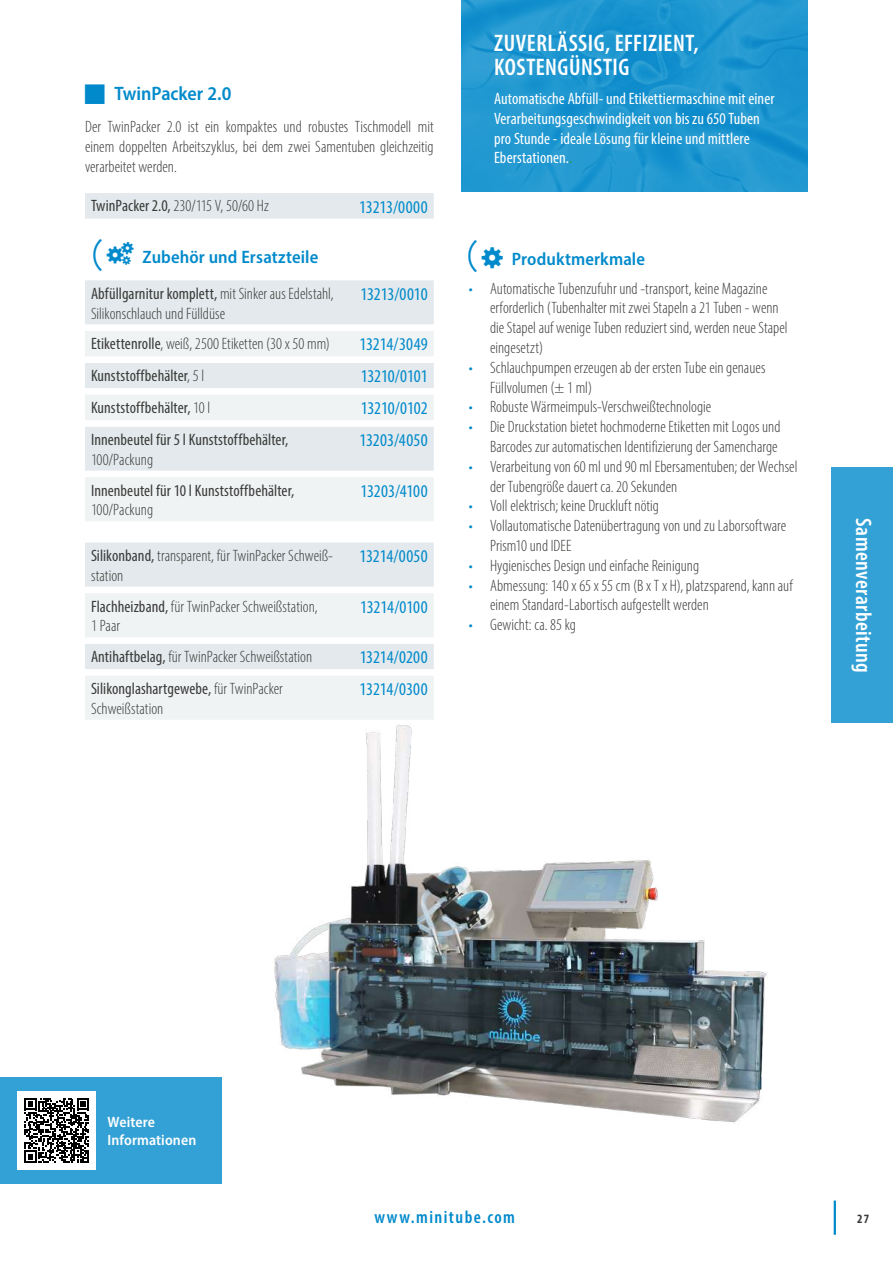
<style>
.page{position:relative;width:893px;height:1263px;background:#fff}
.page>*{position:absolute;margin:0;border:0;box-sizing:border-box;transform-origin:0 0}
.t1{font:600 condensed 24px/24px "Myriad Pro";letter-spacing:.02em;color:#fff}
.t2{font:600 condensed 22.5px "Myriad Pro";letter-spacing:.02em;color:#fff}
.t3{font:600 semi-condensed 19.5px "Myriad Pro";color:#008acb}
.t4{font:condensed 18px "Myriad Pro";letter-spacing:-.005em;color:#008acb}
.t5{font:600 semi-condensed 18px "Myriad Pro";letter-spacing:.005em;color:#008acb}
.t6{font:600 condensed 18px "Myriad Pro";letter-spacing:.08em;color:#008acb}
.t7{font:condensed 18px "Myriad Pro";letter-spacing:.015em;color:#008acb}
.t8{font:300 condensed 16.5px/19.8px "Myriad Pro";color:#3b3b3a}
.t9{font:condensed 16.5px/19.8px "Myriad Pro";letter-spacing:.005em;color:#fff}
.t10{font:condensed 16.5px "Myriad Pro";letter-spacing:.005em;color:#3b3b3a}
.t11{font:600 semi-condensed 15px/18px "Myriad Pro";letter-spacing:.01em;color:#fff}
.t12{font:700 condensed 12.75px "Myriad Pro";color:#3b3b3a}
.s1{font-weight:400}
.s2{font-family:"MS Gothic";font-weight:400;font-stretch:normal;font-size:36px}
.s3{font-weight:300}
.s4{color:#2e992e}
.s5{color:#008acb}
</style>
<div class="page">
<hr style="left:834px;top:1200px;width:2px;height:35px;background:#008acb">
<div style="left:831px;top:468px;width:62px;height:255px;background:#33a1d5"></div>
<hr style="left:0;top:761px;width:1px;height:106px;background:#008acb">
<div style="left:0;top:1077px;width:221px;height:106px;background:#33a1d5"></div>
<div style="left:17px;top:1091px;width:79px;height:79px;background:#fff"></div>
<svg style="left:24px;top:1098px;width:65px;height:65px"></svg>
<img style="left:221px;top:724px;width:546px;height:429px">
<svg style="left:462px;top:0;width:346px;height:191px;background:#1e96d0"></svg>
<svg style="left:85px;top:193px;width:349px;height:131px;fill:#e3e9ec"></svg>
<svg style="left:85px;top:331px;width:349px;height:389px;fill:#f0f3f4"></svg>
<svg style="left:107px;top:242px;width:27px;height:23px"></svg>
<p class="t3" style="left:114px;top:81px;width:118px">TwinPacker 2.0</p>
<p class="t8" style="left:85px;top:117px;width:350px;text-align:justify">Der TwinPacker 2.0 ist ein kompaktes und robustes Tischmodell mit einem doppelten Arbeitszyklus, bei dem zwei Samentuben gleichzeitig verarbeitet werden.</p>
<p class="t8" style="left:91px;top:196px;width:179px"><span class="s1">TwinPacker 2.0,</span> 230/115 V, 50/60 Hz</p>
<p class="t7" style="left:359px;top:196px;width:70px">13213/0000</p>
<p class="t5" style="left:85px;top:246px;width:235px"><span class="s2">(</span> Zubehör und Ersatzteile</p>
<p class="t8" style="left:91px;top:283px;width:244px"><span class="s1">Abfüllgarnitur komplett,</span> mit Sinker aus Edelstahl,<br>Silikonschlauch und Fülldüse</p>
<p class="t4" style="left:360px;top:283px;width:69px">13213/0010</p>
<p class="t8" style="left:91px;top:334px;width:241px"><span class="s1">Etikettenrolle</span>, weiß, 2500 Etiketten (30 x 50 mm)</p>
<p class="t4" style="left:359px;top:334px;width:70px">13214/3049</p>
<p class="t10" style="left:91px;top:366px;width:115px">Kunststoffbehälter<span class="s3">, 5 l</span></p>
<p class="t4" style="left:361px;top:365px;width:68px">13210/0101</p>
<p class="t10" style="left:91px;top:398px;width:121px">Kunststoffbehälter, <span class="s3">10 l</span></p>
<p class="t4" style="left:361px;top:397px;width:68px">13210/0102</p>
<p class="t10" style="left:91px;top:429px;width:199px">Innenbeutel für 5 l Kunststoffbehälter,</p>
<p class="t8" style="left:91px;top:449px;width:64px">100/Packung</p>
<p class="t4" style="left:359px;top:429px;width:70px">13203/4050</p>
<p class="t10" style="left:91px;top:480px;width:205px">Innenbeutel für 10 l Kunststoffbehälter,</p>
<p class="t8" style="left:91px;top:500px;width:64px">100/Packung</p>
<p class="t4" style="left:360px;top:480px;width:69px">13203/4100</p>
<p class="t8" style="left:91px;top:545px;width:244px"><span class="s1">Silikonband,</span> transparent, für TwinPacker Schweiß&shy;station</p>
<p class="t4" style="left:359px;top:545px;width:70px">13214/0050</p>
<p class="t8" style="left:91px;top:596px;width:228px"><span class="s1">Flachheizband,</span> für TwinPacker Schweißstation,<br>1 Paar</p>
<p class="t4" style="left:360px;top:596px;width:69px">13214/0100</p>
<p class="t8" style="left:91px;top:647px;width:223px"><span class="s1">Antihaftbelag,</span> für TwinPacker Schweißstation</p>
<p class="t4" style="left:360px;top:646px;width:70px">13214/0200</p>
<p class="t8" style="left:91px;top:678px;width:193px"><span class="s1">Silikonglashartgewebe,</span> für TwinPacker<br>Schweißstation</p>
<p class="t4" style="left:360px;top:678px;width:70px">13214/0300</p>
<h1 class="t1" style="left:494px;top:31px;width:206px">ZUVERLÄSSIG, EFFIZIENT,<br>KOSTENGÜNSTIG</h1>
<p class="t9" style="left:494px;top:88px;width:282px">Automatische Abfüll- und Etikettiermaschine mit einer Verarbeitungsgeschwindigkeit von bis zu 650 Tuben pro Stunde - ideale Lösung für kleine und mittlere Eberstationen.<span class="s4">.</span></p>
<p class="t5" style="left:460px;top:247px;width:186px"><span class="s2">(</span> Produktmerkmale</p>
<p class="t8" style="left:490px;top:278px;width:299px;text-indent:-21px"><span class="s5">•</span> Automatische Tubenzufuhr und -transport, keine Magazine erforderlich (Tubenhalter mit zwei Stapeln a 21 Tuben - wenn die Stapel auf wenige Tuben reduziert sind, werden neue Stapel eingesetzt)</p>
<p class="t8" style="left:490px;top:357px;width:277px;text-indent:-21px"><span class="s5">•</span> Schlauchpumpen erzeugen ab der ersten Tube ein genaues<br>Füllvolumen (± 1 ml)</p>
<p class="t8" style="left:469px;top:397px;width:244px"><span class="s5">•</span> Robuste Wärmeimpuls-Verschweißtechnologie</p>
<p class="t8" style="left:469px;top:417px;width:313px;text-align:right"><span class="s5">•</span> Die Druckstation bietet hochmoderne Etiketten mit Logos und<br>Barcodes zur automatischen Identifizierung der Samencharge</p>
<p class="t8" style="left:490px;top:456px;width:309px;text-indent:-21px"><span class="s5">•</span> Verarbeitung von 60 ml und 90 ml Ebersamentuben; der Wechsel der Tubengröße dauert ca. 20 Sekunden</p>
<p class="t8" style="left:469px;top:496px;width:192px"><span class="s5">•</span> Voll elektrisch; keine Druckluft nötig</p>
<p class="t8" style="left:490px;top:516px;width:298px;text-indent:-21px"><span class="s5">•</span> Vollautomatische Datenübertragung von und zu Laborsoftware<br>Prism10 und IDEE</p>
<p class="t8" style="left:469px;top:555px;width:232px"><span class="s5">•</span> Hygienisches Design und einfache Reinigung</p>
<p class="t8" style="left:490px;top:575px;width:304px;text-indent:-21px"><span class="s5">•</span> Abmessung: 140 x 65 x 55 cm (B x T x H), platzsparend, kann auf einem Standard-Labortisch aufgestellt werden</p>
<p class="t8" style="left:469px;top:615px;width:109px"><span class="s5">•</span> Gewicht: ca. 85 kg</p>
<h2 class="t2" style="left:877px;top:518px;width:156px;rotate:90deg">Samenverarbeitung</h2>
<p class="t11" style="left:108px;top:1113px;width:90px">Weitere<br>Informationen</p>
<p class="t6" style="left:374px;top:1205px;width:142px">www.minitube.com</p>
<p class="t12" style="left:857px;top:1211px;width:13px">27</p>
</div>
